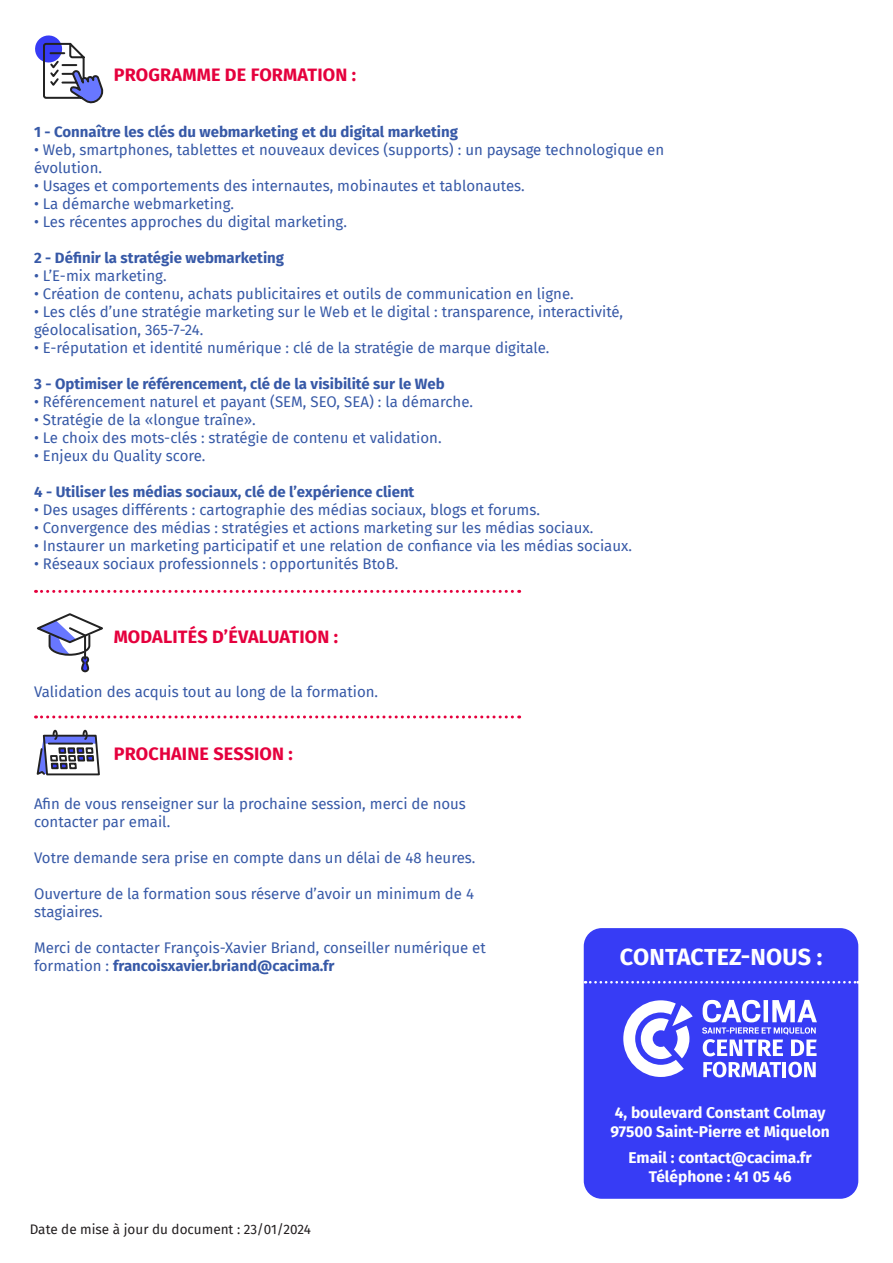
<style>
.page{position:relative;width:893px;height:1263px;background:#fff}
.page>*{position:absolute;margin:0;border:0;box-sizing:border-box;transform-origin:0 0}
.t1{font:700 23.4px "Fira Sans";letter-spacing:.005em;color:#fff}
.t2{font:700 18px "Fira Sans";letter-spacing:.01em;color:#e5003d}
.t3{font:700 15.6px "Fira Sans";color:#fff}
.t4{font:15px/18px "Fira Sans";color:#3759a7}
.t5{font:700 15px "Fira Sans";color:#3759a7}
.t6{font:13.5px "Fira Sans";color:#231f20}
.s1{font-weight:700}
</style>
<div class="page">
<svg style="left:35px;top:35px;width:69px;height:69px"></svg>
<svg style="left:36px;top:613px;width:67px;height:60px"></svg>
<svg style="left:36px;top:590px;width:484px;height:3px"></svg>
<svg style="left:36px;top:715px;width:484px;height:3px"></svg>
<svg style="left:36px;top:729px;width:64px;height:47px"></svg>
<div style="left:584px;top:928px;width:274px;height:271px;background:#373cf5;border-radius:18px"></div>
<svg style="left:585px;top:981px;width:273px;height:2px"></svg>
<svg style="left:623px;top:1000px;width:70px;height:77px"></svg>
<svg style="left:702px;top:1000px;width:115px;height:56px"></svg>
<svg style="left:703px;top:1062px;width:78px;height:15px"></svg>
<hr style="left:783px;top:1062px;width:3px;height:15px;background:#fff">
<svg style="left:788px;top:1062px;width:28px;height:15px"></svg>
<p class="t2" style="left:114px;top:60px;width:244px">PROGRAMME DE FORMATION :</p>
<p class="t5" style="left:34px;top:119px;width:426px">1 - Connaître les clés du webmarketing et du digital marketing</p>
<p class="t4" style="left:34px;top:140px;width:632px">• Web, smartphones, tablettes et nouveaux devices (supports) : un paysage technologique en</p>
<p class="t4" style="left:34px;top:158px;width:70px">évolution.</p>
<p class="t4" style="left:34px;top:176px;width:492px">• Usages et comportements des internautes, mobinautes et tablonautes.</p>
<p class="t4" style="left:34px;top:194px;width:202px">• La démarche webmarketing.</p>
<p class="t4" style="left:34px;top:212px;width:314px">• Les récentes approches du digital marketing.</p>
<p class="t5" style="left:34px;top:245px;width:252px">2 - Définir la stratégie webmarketing</p>
<p class="t4" style="left:34px;top:266px;width:134px">• L’E-mix marketing.</p>
<p class="t4" style="left:34px;top:284px;width:541px">• Création de contenu, achats publicitaires et outils de communication en ligne.</p>
<p class="t4" style="left:34px;top:302px;width:591px">• Les clés d’une stratégie marketing sur le Web et le digital : transparence, interactivité,</p>
<p class="t4" style="left:34px;top:320px;width:171px">géolocalisation, 365-7-24.</p>
<p class="t4" style="left:34px;top:338px;width:517px">• E-réputation et identité numérique : clé de la stratégie de marque digitale.</p>
<p class="t5" style="left:34px;top:371px;width:412px">3 - Optimiser le référencement, clé de la visibilité sur le Web</p>
<p class="t4" style="left:34px;top:392px;width:440px">• Référencement naturel et payant (SEM, SEO, SEA) : la démarche.</p>
<p class="t4" style="left:34px;top:410px;width:223px">• Stratégie de la «longue traîne».</p>
<p class="t4" style="left:34px;top:428px;width:409px">• Le choix des mots-clés : stratégie de contenu et validation.</p>
<p class="t4" style="left:34px;top:446px;width:173px">• Enjeux du Quality score.</p>
<p class="t5" style="left:34px;top:479px;width:382px">4 - Utiliser les médias sociaux, clé de l’expérience client</p>
<p class="t4" style="left:34px;top:500px;width:507px">• Des usages différents : cartographie des médias sociaux, blogs et forums.</p>
<p class="t4" style="left:34px;top:518px;width:561px">• Convergence des médias : stratégies et actions marketing sur les médias sociaux.</p>
<p class="t4" style="left:34px;top:536px;width:600px">• Instaurer un marketing participatif et une relation de confiance via les médias sociaux.</p>
<p class="t4" style="left:34px;top:554px;width:366px">• Réseaux sociaux professionnels : opportunités BtoB.</p>
<p class="t2" style="left:114px;top:621px;width:226px">MODALITÉS D’ÉVALUATION :</p>
<p class="t4" style="left:34px;top:682px;width:346px">Validation des acquis tout au long de la formation.</p>
<p class="t2" style="left:114px;top:739px;width:181px">PROCHAINE SESSION :</p>
<p class="t4" style="left:34px;top:794px;width:433px">Afin de vous renseigner sur la prochaine session, merci de nous contacter par email.</p>
<p class="t4" style="left:34px;top:848px;width:443px">Votre demande sera prise en compte dans un délai de 48 heures.</p>
<p class="t4" style="left:34px;top:884px;width:441px">Ouverture de la formation sous réserve d’avoir un minimum de 4 stagiaires.</p>
<p class="t4" style="left:34px;top:938px;width:453px">Merci de contacter François-Xavier Briand, conseiller numérique et formation : <span class="s1">francoisxavier.briand@cacima.fr</span></p>
<p class="t6" style="left:30px;top:1219px;width:283px">Date de mise à jour du document : 23/01/2024</p>
<p class="t1" style="left:620px;top:937px;width:204px">CONTACTEZ-NOUS :</p>
<p class="t3" style="left:615px;top:1100px;width:212px">4, boulevard Constant Colmay</p>
<p class="t3" style="left:610px;top:1118px;width:221px">97500 Saint-Pierre et Miquelon</p>
<p class="t3" style="left:628px;top:1144px;width:185px">Email : contact@cacima.fr</p>
<p class="t3" style="left:649px;top:1163px;width:144px">Téléphone : 41 05 46</p>
</div>
